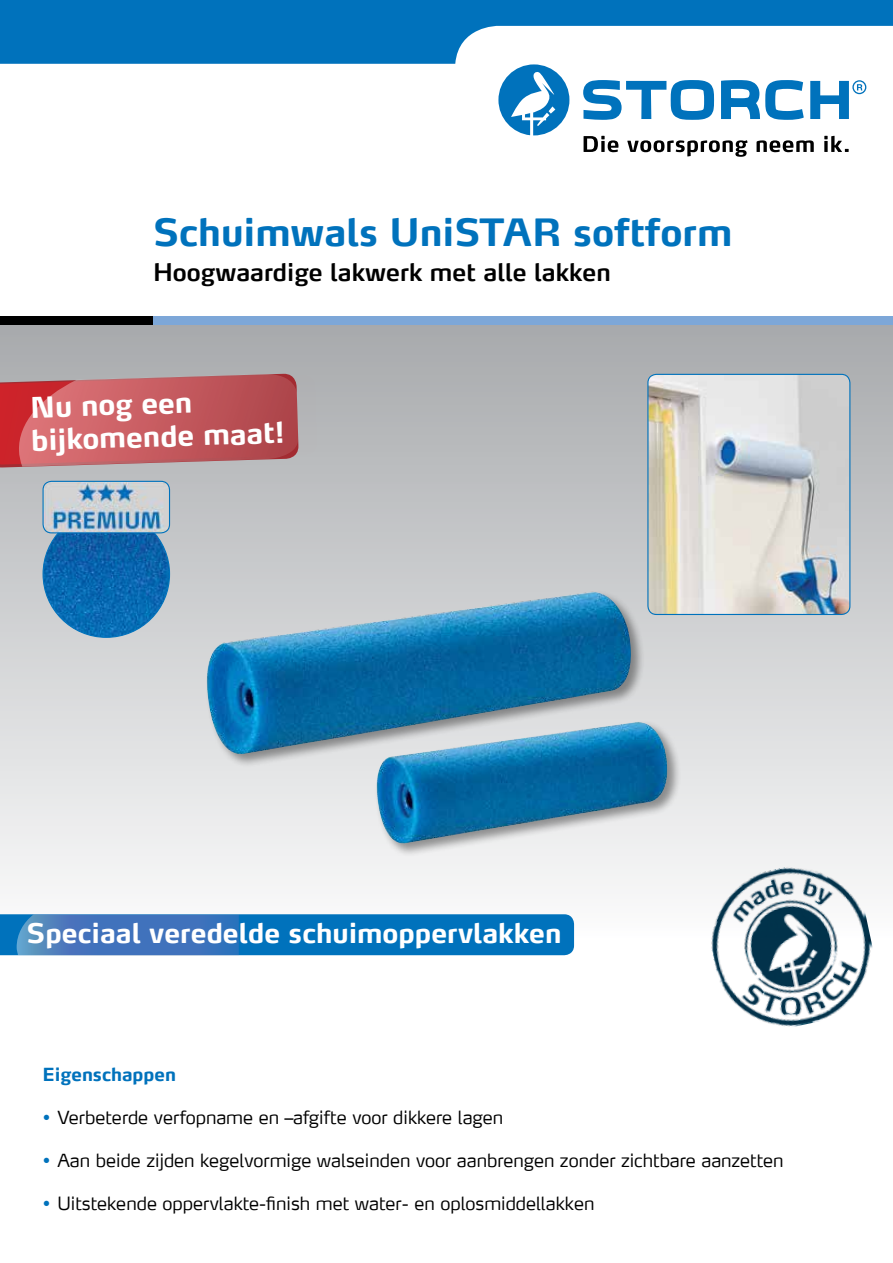
<style>
.page{position:relative;width:893px;height:1263px;background:#fff}
.page>*{position:absolute;margin:0;border:0;box-sizing:border-box;transform-origin:0 0}
.t1{font:700 37.5px "Max LF";color:#0072bc}
.t2{font:700 28.5px/33.2px "Max LF";color:#fff}
.t3{font:700 27px "Max LF";color:#fff}
.t4{font:600 24px "Max LF";color:#000}
.t5{font:300 18px "Max LF";color:#000}
.t6{font:700 18px "Max LF";color:#0072bc}
.s1{color:#0072bc}
</style>
<div class="page">
<svg style="left:0;top:0;width:893px;height:64px;fill:#0072bc"></svg>
<div style="left:0;top:317px;width:893px;height:636px;background:linear-gradient(to bottom,#a5a8ab,#fefefe)"></div>
<div style="left:0;top:316px;width:153px;height:8px;background:#000"></div>
<div style="left:153px;top:316px;width:740px;height:8px;background:#7da7d8"></div>
<svg style="left:584px;top:136px;width:34px;height:16px"></svg>
<svg style="left:627px;top:140px;width:121px;height:17px"></svg>
<svg style="left:756px;top:140px;width:58px;height:12px"></svg>
<svg style="left:824px;top:136px;width:25px;height:16px"></svg>
<svg style="left:583px;top:80px;width:131px;height:40px"></svg>
<svg style="left:721px;top:80px;width:83px;height:40px"></svg>
<svg style="left:810px;top:81px;width:39px;height:38px"></svg>
<svg style="left:857px;top:84px;width:5px;height:6px"></svg>
<div style="left:852px;top:80px;width:14px;height:14px;border:1px solid #0072bc;border-radius:50%"></div>
<svg style="left:498px;top:64px;width:71px;height:71px"></svg>
<img style="left:698px;top:853px;width:187px;height:174px">
<svg style="left:0;top:914px;width:574px;height:41px;background:#1b75bc"></svg>
<img style="left:43px;top:511px;width:127px;height:126px;border-radius:63px">
<div style="left:374px;top:720px;width:307px;height:137px;background:#000;opacity:.4"></div>
<img style="left:371px;top:722px;width:299px;height:126px">
<img style="left:43px;top:481px;width:127px;height:52px">
<div style="left:43px;top:481px;width:127px;height:52px;border:1px solid #0072bc;border-radius:9px"></div>
<img style="left:648px;top:374px;width:202px;height:240px">
<div style="left:647px;top:374px;width:203px;height:241px;border:1px solid #0072bc;border-radius:9px"></div>
<svg style="left:0;top:373px;width:318px;height:95px;background:#c26469"></svg>
<div style="left:205px;top:590px;width:440px;height:178px;background:#000;opacity:.4"></div>
<img style="left:200px;top:592px;width:435px;height:168px">
<h1 class="t1" style="left:153px;top:209px;width:581px">Schuimwals UniSTAR softform</h1>
<h3 class="t4" style="left:153px;top:257px;width:459px">Hoogwaardige lakwerk met alle lakken</h3>
<h2 class="t2" style="left:30px;top:390px;width:255px;rotate:-2deg">Nu nog een bijkomende maat!</h2>
<h3 class="t3" style="left:27px;top:916px;width:536px">Speciaal veredelde schuimoppervlakken</h3>
<p class="t6" style="left:43px;top:1063px;width:135px">Eigenschappen</p>
<p class="t5" style="left:43px;top:1106px;width:462px"><span class="s1">•</span> Verbeterde verfopname en –afgifte voor dikkere lagen</p>
<p class="t5" style="left:43px;top:1149px;width:743px"><span class="s1">•</span> Aan beide zijden kegelvormige walseinden voor aanbrengen zonder zichtbare aanzetten</p>
<p class="t5" style="left:43px;top:1192px;width:553px"><span class="s1">•</span> Uitstekende oppervlakte-finish met water- en oplosmiddellakken</p>
</div>
